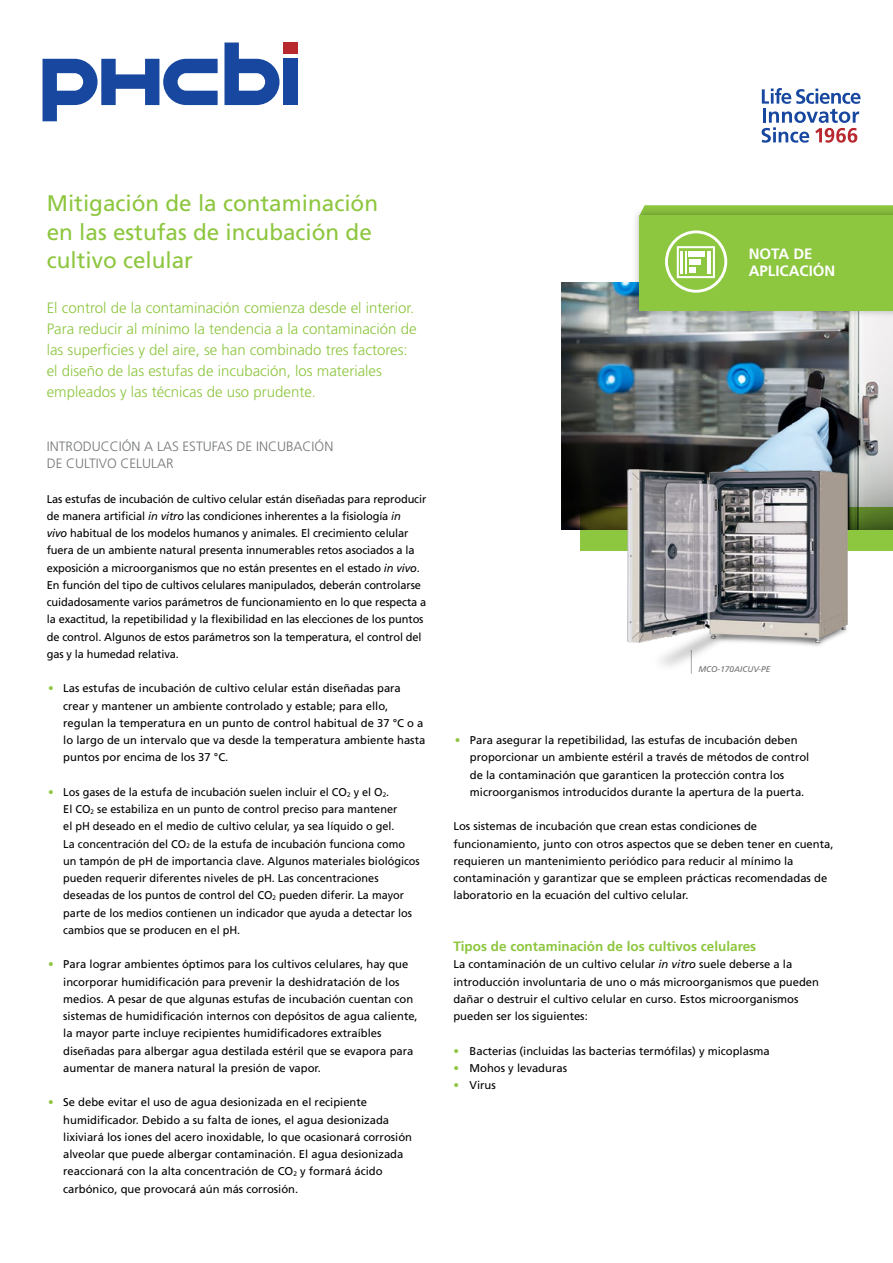
<style>
.page{position:relative;width:893px;height:1263px;background:#fff}
.page>*{position:absolute;margin:0;border:0;box-sizing:border-box;transform-origin:0 0}
.t1{font:22.5px/28.5px "Frutiger LT Std";color:#8dc63f}
.t2{font:300 15px/21px "Frutiger LT Std";color:#8dc63f}
.t3{font:700 15px/16.5px "Frutiger LT Std";color:#fff}
.t4{font:300 13.5px/17.2px "Frutiger LT Std";color:#737577}
.t5{font:700 13.5px "Frutiger LT Std";color:#8dc63f}
.t6{font:11.25px/17.2px "Frutiger LT Std";color:#000}
.t7{font:italic 8.25px "Frutiger LT Std";color:#6d6e71}
.s1{font-style:italic}
.s2{color:#8dc63f}
.s3{font-size:6.6px}
</style>
<div class="page">
<img style="left:562px;top:283px;width:331px;height:246px">
<div style="left:632px;top:206px;width:261px;height:113px;background:#000;opacity:.28"></div>
<svg style="left:762px;top:88px;width:99px;height:55px"></svg>
<svg style="left:640px;top:205px;width:253px;height:105px;background:#91c747"></svg>
<svg style="left:580px;top:507px;width:313px;height:43px;background:#66892a"></svg>
<img style="left:627px;top:469px;width:223px;height:205px">
<div style="left:283px;top:59px;width:15px;height:46px;background:#17479e"></div>
<svg style="left:43px;top:59px;width:175px;height:62px"></svg>
<svg style="left:224px;top:43px;width:56px;height:62px"></svg>
<div style="left:283px;top:43px;width:15px;height:11px;background:#b8292f"></div>
<h1 class="t1" style="left:47px;top:189px;width:333px">Mitigación de la contaminación en las estufas de incubación de cultivo celular</h1>
<p class="t2" style="left:47px;top:298px;width:371px">El control de la contaminación comienza desde el interior.<br>Para reducir al mínimo la tendencia a la contaminación de las superficies y del aire, se han combinado tres factores: el diseño de las estufas de incubación, los materiales empleados y las técnicas de uso prudente.</p>
<p class="t4" style="left:47px;top:438px;width:288px">INTRODUCCIÓN A LAS ESTUFAS DE INCUBACIÓN<br>DE CULTIVO CELULAR</p>
<p class="t6" style="left:47px;top:490px;width:381px">Las estufas de incubación de cultivo celular están diseñadas para reproducir de manera artificial <span class="s1">in vitro</span> las condiciones inherentes a la fisiología <span class="s1">in<br>vivo</span> habitual de los modelos humanos y animales. El crecimiento celular fuera de un ambiente natural presenta innumerables retos asociados a la exposición a microorganismos que no están presentes en el estado <span class="s1">in vivo</span>.<br>En función del tipo de cultivos celulares manipulados, deberán controlarse cuidadosamente varios parámetros de funcionamiento en lo que respecta a la exactitud, la repetibilidad y la flexibilidad en las elecciones de los puntos de control. Algunos de estos parámetros son la temperatura, el control del gas y la humedad relativa.</p>
<p class="t6" style="left:63px;top:680px;width:364px;text-indent:-15px"><span class="s2">•</span> Las estufas de incubación de cultivo celular están diseñadas para crear y mantener un ambiente controlado y estable; para ello, regulan la temperatura en un punto de control habitual de 37 °C o a lo largo de un intervalo que va desde la temperatura ambiente hasta puntos por encima de los 37 °C.</p>
<p class="t6" style="left:63px;top:783px;width:358px;text-indent:-15px"><span class="s2">•</span> Los gases de la estufa de incubación suelen incluir el CO<span class="s3">2</span> y el O<span class="s3">2</span>.<br>El CO<span class="s3">2</span> se estabiliza en un punto de control preciso para mantener<br>el pH deseado en el medio de cultivo celular, ya sea líquido o gel.<br>La concentración del CO<span class="s3">2</span> de la estufa de incubación funciona como un tampón de pH de importancia clave. Algunos materiales biológicos pueden requerir diferentes niveles de pH. Las concentraciones deseadas de los puntos de control del CO<span class="s3">2</span> pueden diferir. La mayor parte de los medios contienen un indicador que ayuda a detectar los cambios que se producen en el pH.</p>
<p class="t6" style="left:63px;top:956px;width:356px;text-indent:-15px"><span class="s2">•</span> Para lograr ambientes óptimos para los cultivos celulares, hay que incorporar humidificación para prevenir la deshidratación de los medios. A pesar de que algunas estufas de incubación cuentan con sistemas de humidificación internos con depósitos de agua caliente, la mayor parte incluye recipientes humidificadores extraíbles diseñadas para albergar agua destilada estéril que se evapora para aumentar de manera natural la presión de vapor.</p>
<p class="t6" style="left:63px;top:1094px;width:350px;text-indent:-15px"><span class="s2">•</span> Se debe evitar el uso de agua desionizada en el recipiente humidificador. Debido a su falta de iones, el agua desionizada lixiviará los iones del acero inoxidable, lo que ocasionará corrosión alveolar que puede albergar contaminación. El agua desionizada reaccionará con la alta concentración de CO<span class="s3">2</span> y formará ácido carbónico, que provocará aún más corrosión.</p>
<h2 class="t3" style="left:749px;top:246px;width:88px">NOTA DE<br>APLICACIÓN</h2>
<p class="t7" style="left:698px;top:664px;width:74px">MCO-170AICUV-PE</p>
<p class="t6" style="left:470px;top:732px;width:341px;text-indent:-15px"><span class="s2">•</span> Para asegurar la repetibilidad, las estufas de incubación deben proporcionar un ambiente estéril a través de métodos de control de la contaminación que garanticen la protección contra los microorganismos introducidos durante la apertura de la puerta.</p>
<p class="t6" style="left:453px;top:818px;width:382px">Los sistemas de incubación que crean estas condiciones de funcionamiento, junto con otros aspectos que se deben tener en cuenta, requieren un mantenimiento periódico para reducir al mínimo la contaminación y garantizar que se empleen prácticas recomendadas de laboratorio en la ecuación del cultivo celular.</p>
<p class="t5" style="left:453px;top:938px;width:304px">Tipos de contaminación de los cultivos celulares</p>
<p class="t6" style="left:453px;top:956px;width:367px">La contaminación de un cultivo celular <span class="s1">in vitro</span> suele deberse a la introducción involuntaria de uno o más microorganismos que pueden dañar o destruir el cultivo celular en curso. Estos microorganismos pueden ser los siguientes:</p>
<p class="t6" style="left:453px;top:1042px;width:318px"><span class="s2">•</span> Bacterias (incluidas las bacterias termófilas) y micoplasma</p>
<p class="t6" style="left:453px;top:1059px;width:115px"><span class="s2">•</span> Mohos y levaduras</p>
<p class="t6" style="left:453px;top:1077px;width:44px"><span class="s2">•</span> Virus</p>
</div>
